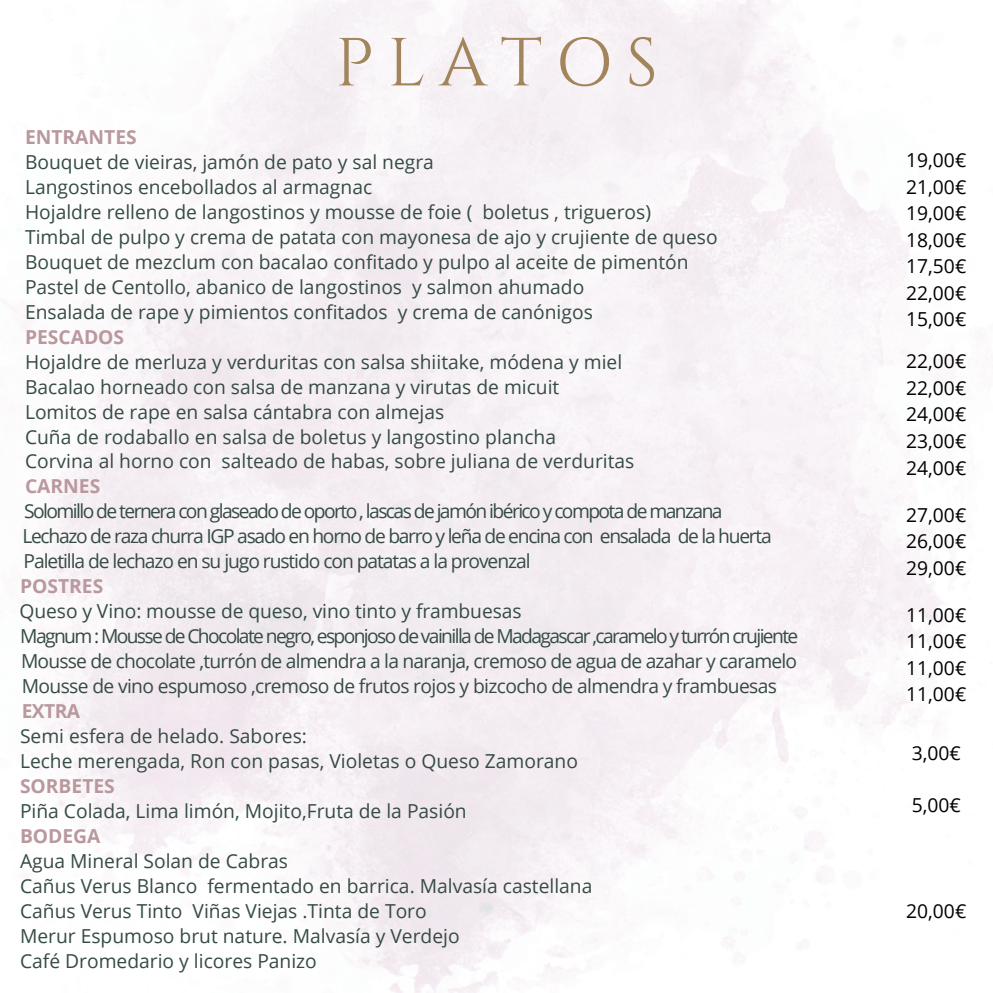
<style>
.page{position:relative;width:993px;height:993px;background:#fff}
.page>*{position:absolute;margin:0;border:0;box-sizing:border-box;transform-origin:0 0}
.t1{font:67.9px "Cinzel";letter-spacing:.195em;color:#a3855c}
.t2{font:19.25px "Open Sans";color:#354b43}
.t3{font:19.25px "Open Sans";color:#000}
.t4{font:19.25px "Open Sans";letter-spacing:-.085em;color:#354b43}
.t5{font:19.25px "Open Sans";letter-spacing:-.08em;color:#354b43}
.t6{font:19.25px "Open Sans";letter-spacing:-.065em;color:#354b43}
.t7{font:19.25px "Open Sans";letter-spacing:-.04em;color:#354b43}
.t8{font:19.25px "Open Sans";letter-spacing:-.035em;color:#354b43}
.t9{font:19.25px "Open Sans";letter-spacing:-.055em;color:#354b43}
.t10{font:700 19.25px "Open Sans";color:#b9989e}
</style>
<div class="page">
<h1 class="t1" style="left:335px;top:19px;width:324px">PLATOS</h1>
<p class="t10" style="left:25px;top:123px;width:113px">ENTRANTES</p>
<p class="t2" style="left:25px;top:148px;width:410px">Bouquet de vieiras, jamón de pato y sal negra</p>
<p class="t2" style="left:25px;top:173px;width:348px">Langostinos encebollados al armagnac</p>
<p class="t2" style="left:25px;top:198px;width:627px">Hojaldre relleno de langostinos y mousse de foie ( boletus , trigueros)</p>
<p class="t2" style="left:25px;top:223px;width:694px">Timbal de pulpo y crema de patata con mayonesa de ajo y crujiente de queso</p>
<p class="t2" style="left:25px;top:248px;width:665px">Bouquet de mezclum con bacalao confitado y pulpo al aceite de pimentón</p>
<p class="t2" style="left:25px;top:273px;width:560px">Pastel de Centollo, abanico de langostinos y salmon ahumado</p>
<p class="t2" style="left:25px;top:298px;width:569px">Ensalada de rape y pimientos confitados y crema de canónigos</p>
<p class="t10" style="left:25px;top:323px;width:101px">PESCADOS</p>
<p class="t2" style="left:25px;top:348px;width:598px">Hojaldre de merluza y verduritas con salsa shiitake, módena y miel</p>
<p class="t2" style="left:25px;top:373px;width:536px">Bacalao horneado con salsa de manzana y virutas de micuit</p>
<p class="t2" style="left:25px;top:398px;width:420px">Lomitos de rape en salsa cántabra con almejas</p>
<p class="t2" style="left:25px;top:423px;width:532px">Cuña de rodaballo en salsa de boletus y langostino plancha</p>
<p class="t2" style="left:25px;top:448px;width:611px">Corvina al horno con salteado de habas, sobre juliana de verduritas</p>
<p class="t10" style="left:25px;top:472px;width:77px">CARNES</p>
<p class="t5" style="left:24px;top:497px;width:700px">Solomillo de ternera con glaseado de oporto , lascas de jamón ibérico y compota de manzana</p>
<p class="t6" style="left:22px;top:522px;width:750px">Lechazo de raza churra IGP asado en horno de barro y leña de encina con ensalada de la huerta</p>
<p class="t9" style="left:24px;top:547px;width:508px">Paletilla de lechazo en su jugo rustido con patatas a la provenzal</p>
<p class="t10" style="left:20px;top:572px;width:85px">POSTRES</p>
<p class="t2" style="left:20px;top:597px;width:503px">Queso y Vino: mousse de queso, vino tinto y frambuesas</p>
<p class="t4" style="left:20px;top:622px;width:779px">Magnum : Mousse de Chocolate negro, esponjoso de vainilla de Madagascar ,caramelo y turrón crujiente</p>
<p class="t7" style="left:21px;top:647px;width:777px">Mousse de chocolate ,turrón de almendra a la naranja, cremoso de agua de azahar y caramelo</p>
<p class="t8" style="left:22px;top:672px;width:756px">Mousse de vino espumoso ,cremoso de frutos rojos y bizcocho de almendra y frambuesas</p>
<p class="t10" style="left:22px;top:697px;width:60px">EXTRA</p>
<p class="t2" style="left:20px;top:722px;width:288px">Semi esfera de helado. Sabores:</p>
<p class="t2" style="left:20px;top:747px;width:559px">Leche merengada, Ron con pasas, Violetas o Queso Zamorano</p>
<p class="t10" style="left:20px;top:772px;width:96px">SORBETES</p>
<p class="t2" style="left:20px;top:797px;width:448px">Piña Colada, Lima limón, Mojito,Fruta de la Pasión</p>
<p class="t10" style="left:20px;top:822px;width:82px">BODEGA</p>
<p class="t2" style="left:20px;top:847px;width:269px">Agua Mineral Solan de Cabras</p>
<p class="t2" style="left:20px;top:871px;width:574px">Cañus Verus Blanco fermentado en barrica. Malvasía castellana</p>
<p class="t2" style="left:20px;top:896px;width:408px">Cañus Verus Tinto Viñas Viejas .Tinta de Toro</p>
<p class="t2" style="left:20px;top:921px;width:441px">Merur Espumoso brut nature. Malvasía y Verdejo</p>
<p class="t2" style="left:20px;top:946px;width:298px">Café Dromedario y licores Panizo</p>
<p class="t3" style="left:906px;top:146px;width:62px">19,00€</p>
<p class="t3" style="left:906px;top:173px;width:62px">21,00€</p>
<p class="t3" style="left:906px;top:199px;width:62px">19,00€</p>
<p class="t3" style="left:906px;top:226px;width:62px">18,00€</p>
<p class="t3" style="left:906px;top:253px;width:62px">17,50€</p>
<p class="t3" style="left:906px;top:279px;width:62px">22,00€</p>
<p class="t3" style="left:906px;top:306px;width:62px">15,00€</p>
<p class="t3" style="left:906px;top:347px;width:62px">22,00€</p>
<p class="t3" style="left:906px;top:374px;width:62px">22,00€</p>
<p class="t3" style="left:906px;top:401px;width:62px">24,00€</p>
<p class="t3" style="left:906px;top:427px;width:62px">23,00€</p>
<p class="t3" style="left:906px;top:454px;width:62px">24,00€</p>
<p class="t3" style="left:906px;top:501px;width:62px">27,00€</p>
<p class="t3" style="left:906px;top:527px;width:62px">26,00€</p>
<p class="t3" style="left:906px;top:554px;width:62px">29,00€</p>
<p class="t3" style="left:906px;top:601px;width:62px">11,00€</p>
<p class="t3" style="left:906px;top:627px;width:62px">11,00€</p>
<p class="t3" style="left:906px;top:654px;width:62px">11,00€</p>
<p class="t3" style="left:906px;top:680px;width:62px">11,00€</p>
<p class="t3" style="left:911px;top:738px;width:51px">3,00€</p>
<p class="t3" style="left:911px;top:791px;width:51px">5,00€</p>
<p class="t3" style="left:906px;top:897px;width:62px">20,00€</p>
</div>
